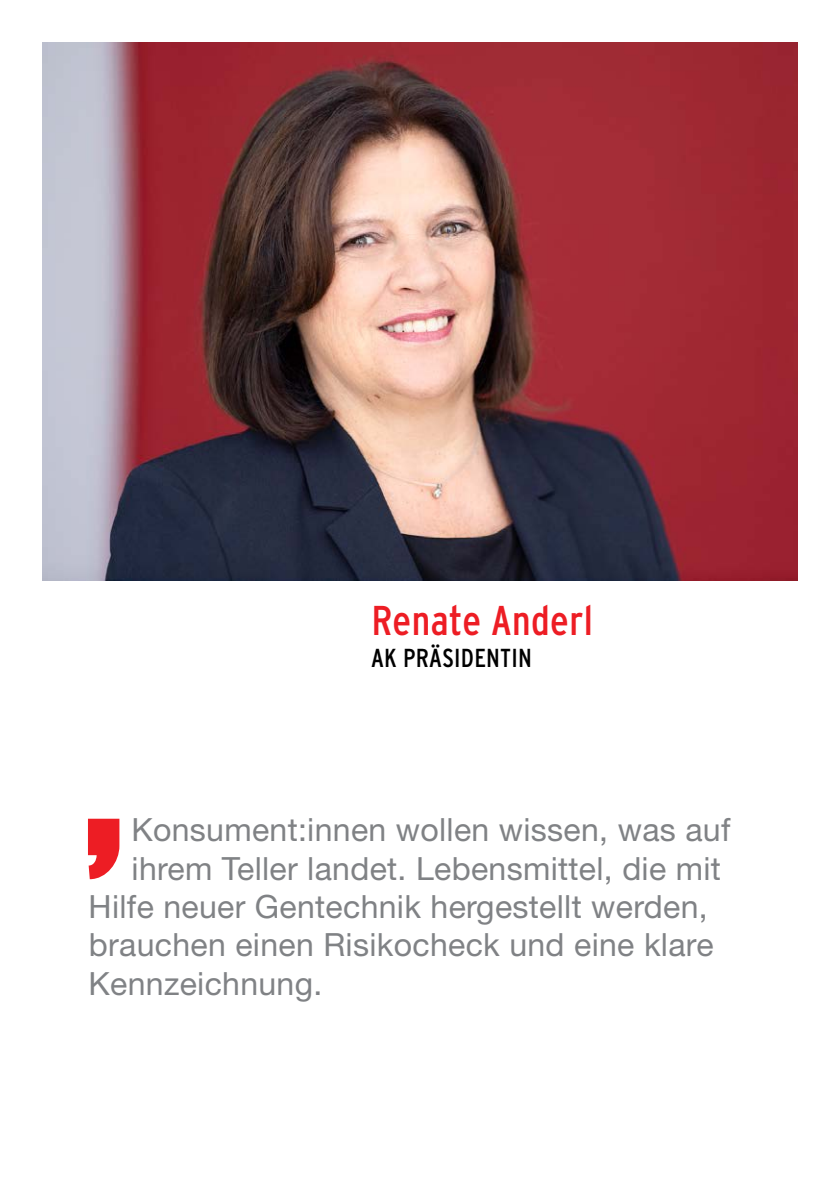
<style>
.page{position:relative;width:840px;height:1191px;background:#fff}
.page>*{position:absolute;margin:0;border:0;box-sizing:border-box;transform-origin:0 0}
.t1{font:condensed 41.6px "Interstate";letter-spacing:.01em;color:#ed1d24}
.t2{font:32px "Helvetica Neue LT Std";letter-spacing:.01em;color:#808285}
.t3{font:condensed 26px "Interstate";letter-spacing:.01em;color:#000}
</style>
<div class="page">
<svg style="left:88px;top:818px;width:31px;height:61px;background:#ef4248"></svg>
<img style="left:43px;top:43px;width:754px;height:537px">
<p class="t1" style="left:371px;top:597px;width:223px">Renate Anderl</p>
<p class="t3" style="left:371px;top:643px;width:162px">AK PRÄSIDENTIN</p>
<p class="t2" style="left:131px;top:810px;width:600px">Konsument:innen wollen wissen, was auf</p>
<p class="t2" style="left:131px;top:849px;width:590px">ihrem Teller landet. Lebensmittel, die mit</p>
<p class="t2" style="left:88px;top:887px;width:620px">Hilfe neuer Gentechnik hergestellt werden,</p>
<p class="t2" style="left:89px;top:926px;width:625px">brauchen einen Risikocheck und eine klare</p>
<p class="t2" style="left:88px;top:964px;width:235px">Kennzeichnung.</p>
</div>
